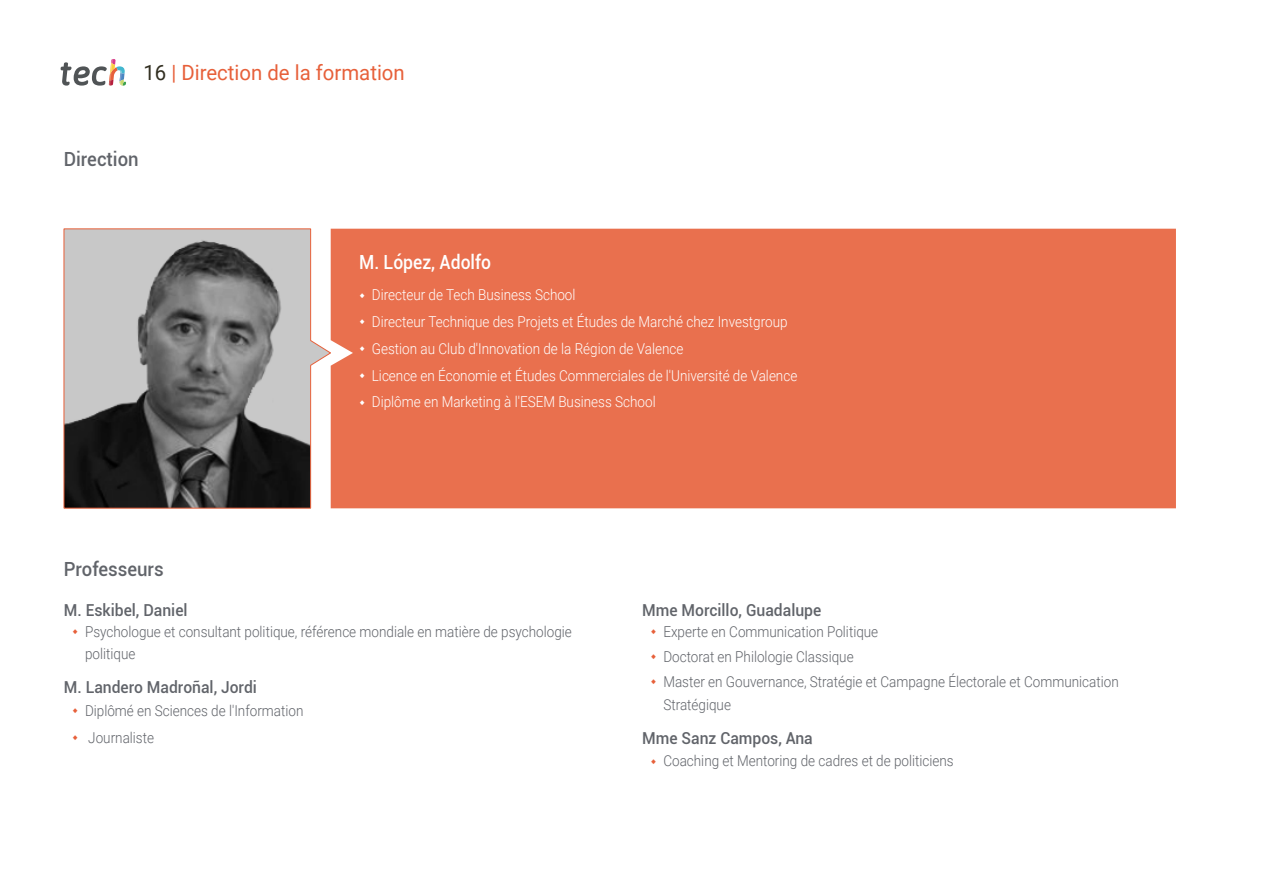
<style>
.page{position:relative;width:1263px;height:893px;background:#fff}
.page>*{position:absolute;margin:0;border:0;box-sizing:border-box;transform-origin:0 0}
.t1{font:21px "Roboto";color:#e7603a}
.t2{font:500 19.5px "Roboto";color:#61646a;scale:.95 1}
.t3{font:500 19.5px "Roboto";color:#fff;scale:.9 1}
.t4{font:500 16.5px "Roboto";color:#61646a;scale:.95 1}
.t5{font:300 15px/25.2px "Roboto";color:#61646a;scale:.9 1}
.t6{font:300 15px/26.7px "Roboto";color:#fff;scale:.9 1}
.s1{color:#312e20}
</style>
<div class="page">
<svg style="left:61px;top:59px;width:65px;height:27px"></svg>
<div style="left:331px;top:229px;width:845px;height:279px;background:#e9704e"></div>
<svg style="left:64px;top:228px;width:267px;height:280px;background:#858282"></svg>
<svg style="left:360px;top:293px;width:4px;height:5px"></svg>
<svg style="left:360px;top:320px;width:4px;height:5px"></svg>
<svg style="left:360px;top:346px;width:4px;height:5px"></svg>
<svg style="left:360px;top:373px;width:4px;height:5px"></svg>
<svg style="left:360px;top:400px;width:4px;height:5px"></svg>
<h1 class="t1" style="left:144px;top:57px;width:263px"><span class="s1">16</span> | Direction de la formation</h1>
<h2 class="t2" style="left:64px;top:145px;width:80px">Direction</h2>
<h2 class="t2" style="left:64px;top:555px;width:107px">Professeurs</h2>
<h2 class="t3" style="left:359px;top:248px;width:148px">M. López, Adolfo</h2>
<p class="t6" style="left:372px;top:281px;width:474px">Directeur de Tech Business School<br>Directeur Technique des Projets et Études de Marché chez Investgroup Gestion au Club d'Innovation de la Région de Valence<br>Licence en Économie et Études Commerciales de l'Université de Valence Diplôme en Marketing à l'ESEM Business School</p>
<p class="t4" style="left:64px;top:598px;width:132px">M. Eskibel, Daniel</p>
<p class="t5" style="left:85px;top:619px;width:542px;line-height:22.5px">Psychologue et consultant politique, référence mondiale en matière de psychologie politique</p>
<p class="t4" style="left:64px;top:676px;width:205px">M. Landero Madroñal, Jordi</p>
<p class="t5" style="left:85px;top:696px;width:244px;line-height:26.7px">Diplômé en Sciences de l'Information<br>Journaliste</p>
<p class="t4" style="left:642px;top:598px;width:190px">Mme Morcillo, Guadalupe</p>
<p class="t5" style="left:663px;top:618px;width:507px">Experte en Communication Politique<br>Doctorat en Philologie Classique<br>Master en Gouvernance, Stratégie et Campagne Électorale et Communication</p>
<p class="t5" style="left:663px;top:691px;width:77px">Stratégique</p>
<p class="t4" style="left:642px;top:726px;width:181px">Mme Sanz Campos, Ana</p>
<p class="t5" style="left:663px;top:748px;width:324px">Coaching et Mentoring de cadres et de politiciens</p>
</div>
